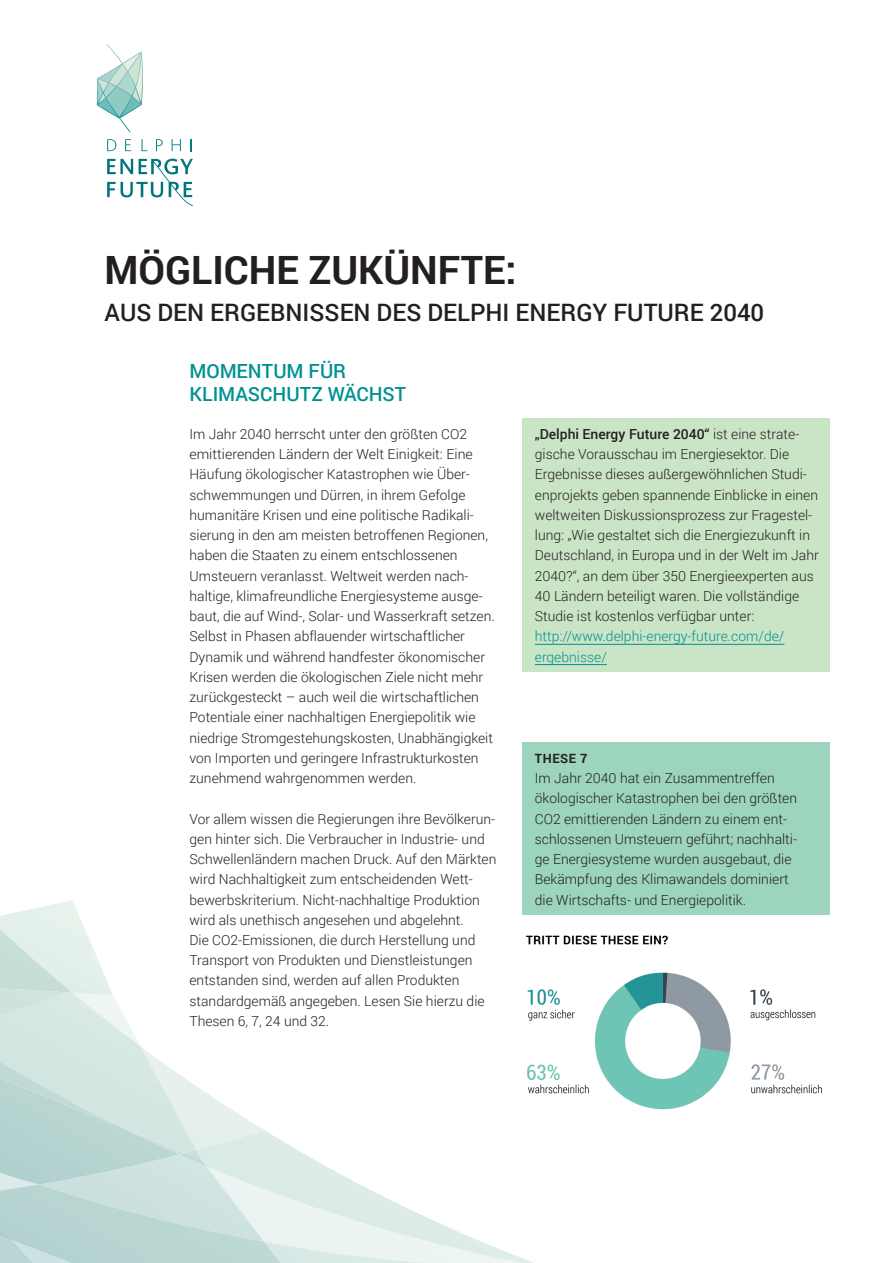
<style>
.page{position:relative;width:893px;height:1263px;background:#fff}
.page>*{position:absolute;margin:0;border:0;box-sizing:border-box;transform-origin:0 0}
.t1{font:700 39px "Roboto";color:#231f20}
.t2{font:500 24px "Roboto";color:#231f20}
.t3{font:500 19.5px/22.5px "Roboto";color:#009193}
.t4{font:300 13.8px/20.2px "Roboto";color:#231f20}
.t5{font:300 13.8px/20.2px "Roboto";color:#009193}
.t6{font:700 12.75px "Roboto";letter-spacing:.045em;color:#231f20}
.s1{font-weight:500}
</style>
<div class="page">
<svg style="left:206px;top:1130px;width:119px;height:36px"></svg>
<img style="left:179px;top:1154px;width:27px;height:12px">
<img style="left:185px;top:1154px;width:16px;height:6px">
<svg style="left:0;top:900px;width:264px;height:254px"></svg>
<img style="left:0;top:918px;width:71px;height:74px">
<img style="left:0;top:981px;width:67px;height:11px">
<img style="left:0;top:1041px;width:179px;height:125px">
<img style="left:122px;top:1127px;width:57px;height:27px">
<img style="left:0;top:1030px;width:122px;height:97px">
<img style="left:29px;top:1078px;width:93px;height:49px">
<svg style="left:0;top:1166px;width:534px;height:97px"></svg>
<img style="left:0;top:1195px;width:12px;height:45px">
<svg style="left:107px;top:139px;width:9px;height:12px"></svg>
<svg style="left:125px;top:139px;width:6px;height:12px"></svg>
<svg style="left:142px;top:139px;width:5px;height:12px"></svg>
<svg style="left:156px;top:139px;width:7px;height:12px"></svg>
<svg style="left:172px;top:139px;width:9px;height:12px"></svg>
<svg style="left:191px;top:139px;width:1px;height:12px"></svg>
<svg style="left:107px;top:159px;width:86px;height:47px"></svg>
<svg style="left:97px;top:44px;width:46px;height:88px"></svg>
<div style="left:522px;top:418px;width:307px;height:254px;background:#cae5c5"></div>
<hr style="left:535px;top:644px;width:249px;height:1px;background:#009193">
<hr style="left:535px;top:664px;width:72px;height:1px;background:#009193">
<div style="left:522px;top:742px;width:307px;height:173px;background:#9cd4bd"></div>
<img style="left:525px;top:935px;width:297px;height:175px">
<h1 class="t1" style="left:105px;top:243px;width:413px">MÖGLICHE ZUKÜNFTE:</h1>
<h2 class="t2" style="left:105px;top:296px;width:69px">AUS DEN</h2>
<h2 class="t2" style="left:210px;top:296px;width:90px">ERGEBNISSEN</h2>
<h2 class="t2" style="left:377px;top:296px;width:15px">DES</h2>
<h2 class="t2" style="left:427px;top:296px;width:118px">DELPHI ENER</h2>
<h2 class="t2" style="left:576px;top:296px;width:67px">GY FUTURE</h2>
<h2 class="t2" style="left:710px;top:296px;width:56px">2040</h2>
<h3 class="t3" style="left:189px;top:359px;width:218px">MOMENTUM FÜR<br>KLIMASCHUTZ WÄCHST</h3>
<p class="t4" style="left:189px;top:423px;width:307px">Im Jahr 2040 herrscht unter den größten CO2 emittierenden Ländern der Welt Einigkeit: Eine Häufung ökologischer Katastrophen wie Über&shy;schwemmungen und Dürren, in ihrem Gefolge humanitäre Krisen und eine politische Radikali&shy;sierung in den am meisten betroffenen Regionen, haben die Staaten zu einem entschlossenen Umsteuern veranlasst. Weltweit werden nach&shy;haltige, klimafreundliche Energiesysteme ausge&shy;baut, die auf Wind-, Solar- und Wasserkraft setzen.<br>Selbst in Phasen abflauender wirtschaftlicher Dynamik und während handfester ökonomischer Krisen werden die ökologischen Ziele nicht mehr zurückgesteckt – auch weil die wirtschaftlichen Potentiale einer nachhaltigen Energiepolitik wie niedrige Stromgestehungskosten, Unabhängigkeit von Importen und geringere Infrastrukturkosten zunehmend wahrgenommen werden.</p>
<p class="t4" style="left:189px;top:808px;width:308px">Vor allem wissen die Regierungen ihre Bevölkerun&shy;gen hinter sich. Die Verbraucher in Industrie- und Schwellenländern machen Druck. Auf den Märkten wird Nachhaltigkeit zum entscheidenden Wett&shy;bewerbskriterium. Nicht-nachhaltige Produktion wird als unethisch angesehen und abgelehnt.<br>Die CO2-Emissionen, die durch Herstellung und Transport von Produkten und Dienstleistungen entstanden sind, werden auf allen Produkten standardgemäß angegeben. Lesen Sie hierzu die Thesen 6, 7, 24 und 32.</p>
<p class="t4" style="left:535px;top:423px;width:285px"><span class="s1">„DELPHI ENERGY FUTURE 2040“</span> ist eine strate&shy;gische Vorausschau im Energiesektor. Die Ergebnisse dieses außergewöhnlichen Studi&shy;enprojekts geben spannende Einblicke in einen weltweiten Diskussionsprozess zur Fragestel&shy;lung: „Wie gestaltet sich die Energiezukunft in Deutschland, in Europa und in der Welt im Jahr 2040?“, an dem über 350 Energieexperten aus 40 Ländern beteiligt waren. Die vollständige Studie ist kostenlos verfügbar unter:</p>
<p class="t5" style="left:535px;top:626px;width:251px">http://www.delphi-energy-future.com/de/ ergebnisse/</p>
<p class="t6" style="left:535px;top:749px;width:54px">THESE 7</p>
<p class="t4" style="left:535px;top:768px;width:264px">Im Jahr 2040 hat ein Zusammentreffen ökologischer Katastrophen bei den größten CO2 emittierenden Ländern zu einem ent&shy;schlossenen Umsteuern geführt; nachhalti&shy;ge Energiesysteme wurden ausgebaut, die Bekämpfung des Klimawandels dominiert die Wirtschafts- und Energiepolitik.</p>
</div>
